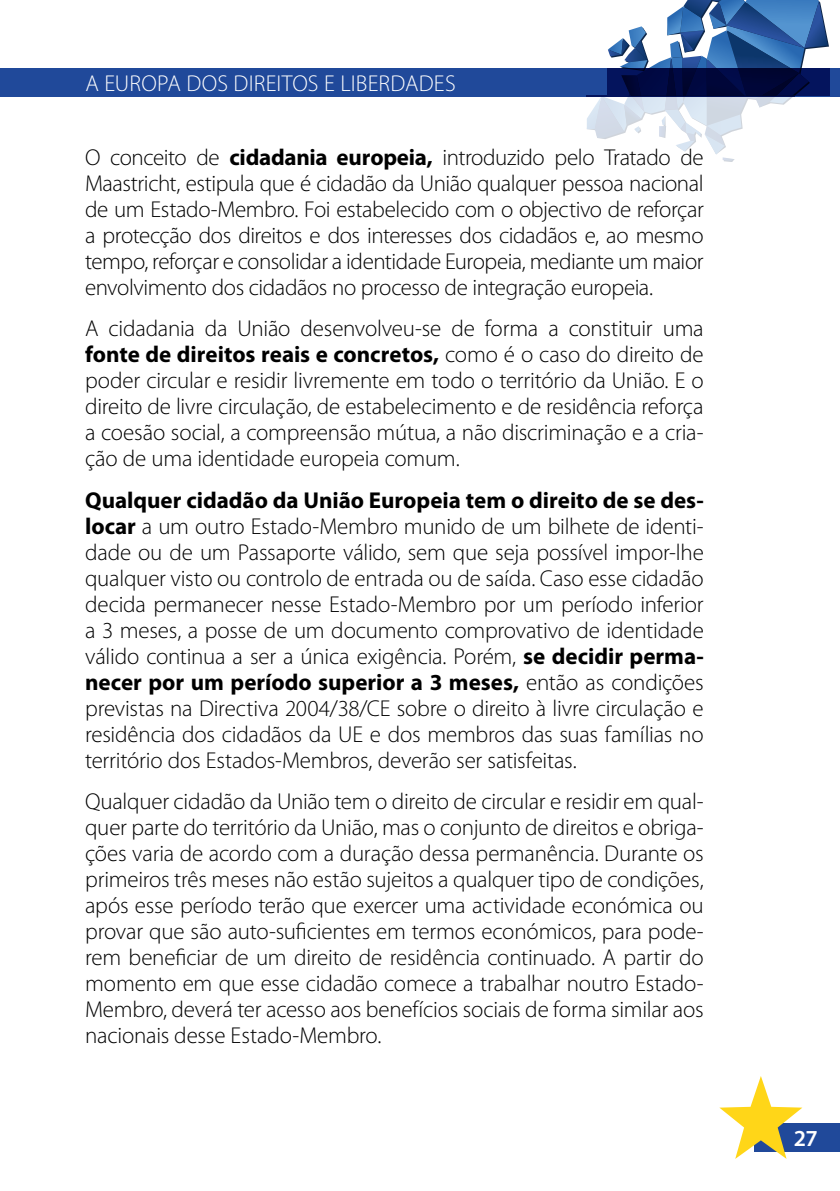
<style>
.page{position:relative;width:840px;height:1191px;background:#fff}
.page>*{position:absolute;margin:0;border:0;box-sizing:border-box;transform-origin:0 0}
.t1{font:300 23px/26px "Myriad Pro";letter-spacing:-.01em;color:#000;text-align:justify}
.t2{font:300 23px "Myriad Pro";letter-spacing:.01em;color:#fff}
.t3{font:600 23px "Myriad Pro";color:#fff}
.s1{font-weight:700}
</style>
<div class="page">
<div style="left:754px;top:1123px;width:85px;height:28px;background:#20499a"></div>
<svg style="left:719px;top:1076px;width:82px;height:82px"></svg>
<div style="left:0;top:68px;width:839px;height:28px;background:#20499a"></div>
<svg style="left:586px;top:0;width:242px;height:162px"></svg>
<p class="t2" style="left:85px;top:69px;width:372px">A Europa dos direitos e liberdades</p>
<p class="t1" style="left:85px;top:144px;width:620px">O conceito de <span class="s1">cidadania europeia,</span> introduzido pelo Tratado de Maastricht, estipula que é cidadão da União qualquer pessoa nacional de um Estado-Membro. Foi estabelecido com o objectivo de reforçar a protecção dos direitos e dos interesses dos cidadãos e, ao mesmo tempo, reforçar e consolidar a identidade Europeia, mediante um maior envolvimento dos cidadãos no processo de integração europeia.</p>
<p class="t1" style="left:85px;top:315px;width:619px">A cidadania da União desenvolveu-se de forma a constituir uma <span class="s1">fonte de direitos reais e concretos,</span> como é o caso do direito de poder circular e residir livremente em todo o território da União. E o direito de livre circulação, de estabelecimento e de residência reforça a coesão social, a compreensão mútua, a não discriminação e a cria&shy;ção de uma identidade europeia comum.</p>
<p class="t1" style="left:85px;top:487px;width:620px"><span class="s1">Qualquer cidadão da União Europeia tem o direito de se des&shy;locar</span> a um outro Estado-Membro munido de um bilhete de identi&shy;dade ou de um Passaporte válido, sem que seja possível impor-lhe qualquer visto ou controlo de entrada ou de saída. Caso esse cidadão decida permanecer nesse Estado-Membro por um período inferior a 3 meses, a posse de um documento comprovativo de identidade válido continua a ser a única exigência. Porém, <span class="s1">se decidir perma&shy;necer por um período superior a 3 meses,</span> então as condições previstas na Directiva 2004/38/CE sobre o direito à livre circulação e residência dos cidadãos da UE e dos membros das suas famílias no território dos Estados-Membros, deverão ser satisfeitas.</p>
<p class="t1" style="left:85px;top:788px;width:619px">Qualquer cidadão da União tem o direito de circular e residir em qual&shy;quer parte do território da União, mas o conjunto de direitos e obriga&shy;ções varia de acordo com a duração dessa permanência. Durante os primeiros três meses não estão sujeitos a qualquer tipo de condições, após esse período terão que exercer uma actividade económica ou provar que são auto-suficientes em termos económicos, para pode&shy;rem beneficiar de um direito de residência continuado. A partir do momento em que esse cidadão comece a trabalhar noutro Estado-Membro, deverá ter acesso aos benefícios sociais de forma similar aos nacionais desse Estado-Membro.</p>
<p class="t3" style="left:793px;top:1123px;width:25px">27</p>
</div>
